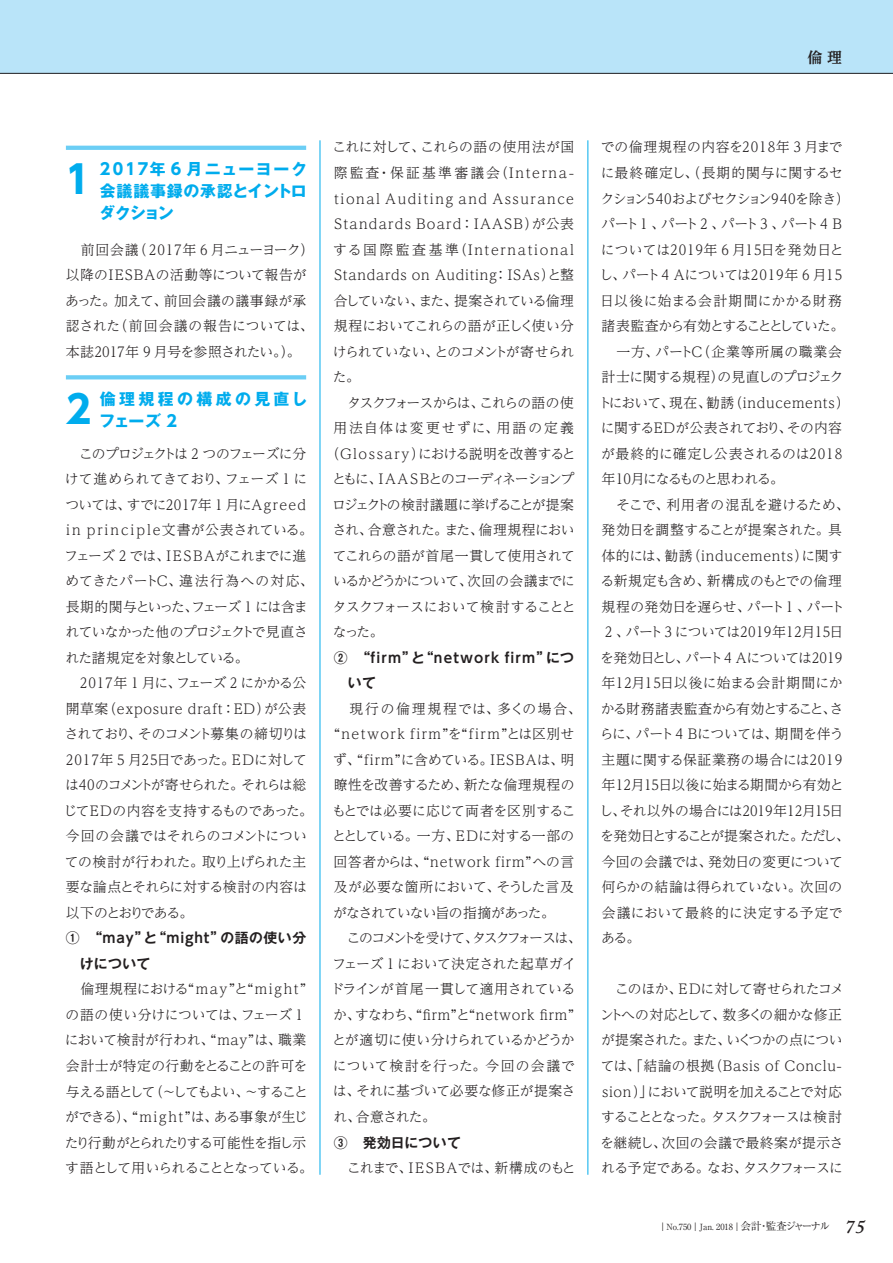
<style>
.page{position:relative;width:893px;height:1263px;background:#fff}
.page>*{position:absolute;margin:0;border:0;box-sizing:border-box;transform-origin:0 0}
.t1{font:700 38.25px "UD Shin Go Pr 6 N";color:#00aced}
.t2{font:700 15.9px/22.4px "Gothic MB101 Pro";letter-spacing:.05em;color:#00aced;text-align:justify}
.t3{font:700 15.9px "Gothic MB101 Pro";letter-spacing:.21em;color:#00aced}
.t4{font:700 14.85px "UD Reimin Pr 6 N";color:#231f20}
.t5{font:300 13.8px/25.5px "UD Reimin Pr 6 N";letter-spacing:-.01em;color:#231f20}
.t6{font:300 13.8px/25.5px "UD Reimin Pr 6 N";letter-spacing:-.035em;color:#231f20}
.t7{font:300 13.8px/25.5px "UD Reimin Pr 6 N";letter-spacing:-.04em;color:#231f20}
.t8{font:300 13.8px "UD Reimin Pr 6 N";letter-spacing:-.03em;color:#231f20}
.t9{font:300 13.8px/25.5px "UD Reimin Pr 6 N";letter-spacing:.025em;color:#231f20}
.t10{font:300 13.8px "UD Reimin Pr 6 N";letter-spacing:.02em;color:#231f20}
.t11{font:300 13.8px "UD Reimin Pr 6 N";letter-spacing:.05em;color:#231f20}
.t12{font:300 13.8px "UD Reimin Pr 6 N";letter-spacing:.015em;color:#231f20}
.t13{font:300 13.8px "UD Reimin Pr 6 N";letter-spacing:-.065em;color:#231f20}
.t14{font:300 13.8px "UD Reimin Pr 6 N";letter-spacing:-.055em;color:#231f20}
.t15{font:700 13.8px/25.5px "Gothic MB101 Pro De";letter-spacing:.03em;color:#231f20}
.t16{font:300 13.8px "UD Reimin Pr 6 N";letter-spacing:.01em;color:#231f20}
.t17{font:300 13.8px "UD Reimin Pr 6 N";letter-spacing:-.08em;color:#231f20}
.t18{font:300 13.8px "UD Reimin Pr 6 N";letter-spacing:.11em;color:#231f20}
.t19{font:300 13.8px "UD Reimin Pr 6 N";letter-spacing:.085em;color:#231f20}
.t20{font:700 13.8px "UD Shin Go Pr 6 N De";letter-spacing:.085em;color:#231f20}
.t21{font:300 13.8px "UD Reimin Pr 6 N";letter-spacing:.12em;color:#231f20}
.t22{font:300 13.8px "UD Reimin Pr 6 N";letter-spacing:-.09em;color:#231f20}
.t23{font:300 13.8px "UD Reimin Pr 6 N";letter-spacing:.155em;color:#231f20}
.t24{font:300 13.8px "UD Reimin Pr 6 N";letter-spacing:-.115em;color:#231f20}
.t25{font:300 13.8px "UD Reimin Pr 6 N";letter-spacing:-.07em;color:#231f20}
.t26{font:300 13.8px "UD Reimin Pr 6 N";letter-spacing:-.1em;color:#231f20}
.t27{font:300 13.8px "UD Reimin Pr 6 N";letter-spacing:.04em;color:#231f20}
.t28{font:300 13.8px "UD Reimin Pr 6 N";letter-spacing:-.085em;color:#231f20}
.t29{font:300 13.8px "UD Reimin Pr 6 N";letter-spacing:-.06em;color:#231f20}
.t30{font:300 13.8px "UD Reimin Pr 6 N";letter-spacing:.06em;color:#231f20}
.t31{font:300 13.8px "UD Reimin Pr 6 N";letter-spacing:.135em;color:#231f20}
.t32{font:8.55px "Ryumin Pr 6 N";color:#231f20}
.s1{font-family:"UD Shin Go Pr 6 N"}
.s2{font-family:"UD Shin Go Pr 6 N De"}
.s3{font-family:"Gothic MB101 Pro De"}
.s4{font-size:10.65px}
.s5{font-family:"Adobe Caslon Pro";font-weight:600;font-style:italic;font-size:19.2px}
</style>
<div class="page">
<div style="left:0;top:0;width:893px;height:73px;background:#b9e4f9"></div>
<hr style="left:0;top:73px;width:893px;height:1px;background:#231f20">
<hr style="left:320px;top:140px;width:1px;height:1035px;background:#00aced">
<hr style="left:588px;top:140px;width:1px;height:1035px;background:#00aced">
<svg style="left:66px;top:146px;width:240px;height:4px"></svg>
<svg style="left:66px;top:375px;width:240px;height:4px"></svg>
<p class="t4" style="left:807px;top:45px;width:36px">倫理</p>
<h1 class="t1" style="left:65px;top:148px;width:27px">1</h1>
<p class="t2" style="left:99px;top:155px;width:210px"><span class="s1">2017</span>年 <span class="s1">6</span> 月ニューヨーク会議議事録の承認とイントロダクション</p>
<p class="t9" style="left:65px;top:236px;width:250px">　前回会議（2017年 6 月ニューヨーク）以降のIESBAの活動等について報告があった。加えて、前回会議の議事録が承認された（前回会議の報告については、本誌2017年 9 月号を参照されたい。）。</p>
<p class="t3" style="left:100px;top:385px;width:209px">倫理規程の構成の見直し</p>
<h1 class="t1" style="left:66px;top:378px;width:27px">2</h1>
<p class="t2" style="left:99px;top:408px;width:79px">フェーズ <span class="s1">2</span></p>
<p class="t5" style="left:63px;top:440px;width:252px">　このプロジェクトは 2 つのフェーズに分けて進められてきており、フェーズ 1 については、すでに2017年 1 月にAgreed in principle文書が公表されている。フェーズ 2 では、IESBAがこれまでに進めてきたパートC、違法行為への対応、長期的関与といった、フェーズ 1 には含まれていなかった他のプロジェクトで見直された諸規定を対象としている。<br>　2017年 1 月に、フェーズ 2 にかかる公開草案（exposure draft：ED）が公表されており、そのコメント募集の締切りは<br>2017年 5 月25日であった。EDに対しては40のコメントが寄せられた。それらは総じてEDの内容を支持するものであった。今回の会議ではそれらのコメントについての検討が行われた。取り上げられた主要な論点とそれらに対する検討の内容は以下のとおりである。</p>
<p class="t15" style="left:80px;top:924px;width:228px;text-indent:-14px">①　“<span class="s2">may</span>”と“<span class="s2">might</span>”の語の使い分けについて</p>
<p class="t6" style="left:65px;top:976px;width:250px">　倫理規程における“may”と“might”の語の使い分けについては、フェーズ 1において検討が行われ、“may”は、職業会計士が特定の行動をとることの許可を与える語として（〜してもよい、〜することができる）、“might”は、ある事象が生じたり行動がとられたりする可能性を指し示す語として用いられることとなっている。</p>
<p class="t5" style="left:332px;top:134px;width:243px">これに対して、これらの語の使用法が国</p>
<p class="t23" style="left:334px;top:161px;width:242px">際監査・保証基準審議会（Interna-</p>
<p class="t18" style="left:334px;top:187px;width:241px">tional Auditing and Assurance</p>
<p class="t19" style="left:334px;top:213px;width:241px">Standards Board：IAASB）が公表</p>
<p class="t21" style="left:333px;top:238px;width:242px">する国際監査基準（International</p>
<p class="t11" style="left:334px;top:264px;width:241px">Standards on Auditing：ISAs）と整</p>
<p class="t25" style="left:334px;top:289px;width:242px">合していない、また、提案されている倫理</p>
<p class="t6" style="left:334px;top:313px;width:242px">規程においてこれらの語が正しく使い分</p>
<p class="t13" style="left:333px;top:340px;width:243px">けられていない、とのコメントが寄せられ</p>
<p class="t5" style="left:333px;top:364px;width:29px">た。</p>
<p class="t26" style="left:334px;top:391px;width:242px">　タスクフォースからは、これらの語の使</p>
<p class="t31" style="left:333px;top:417px;width:242px">用法自体は変更せずに、用語の定義</p>
<p class="t10" style="left:326px;top:442px;width:251px">（Glossary）における説明を改善すると</p>
<p class="t22" style="left:332px;top:468px;width:244px">ともに、IAAS Bとのコーディネーションプ</p>
<p class="t14" style="left:332px;top:493px;width:243px">ロジェクトの検討議題に挙げることが提案</p>
<p class="t14" style="left:332px;top:519px;width:244px">され、合意された。また、倫理規程におい</p>
<p class="t8" style="left:333px;top:544px;width:244px">てこれらの語が首尾一貫して使用されて</p>
<p class="t17" style="left:333px;top:570px;width:243px">いるかどうかについて、次回の会議までに</p>
<p class="t5" style="left:332px;top:593px;width:245px">タスクフォースにおいて検討することと</p>
<p class="t5" style="left:333px;top:619px;width:52px">なった。</p>
<p class="t20" style="left:334px;top:646px;width:242px"><span class="s3">②　“</span>firm<span class="s3">”と“</span>network firm<span class="s3">”につ</span></p>
<p class="t15" style="left:348px;top:668px;width:29px">いて</p>
<p class="t5" style="left:330px;top:695px;width:253px">　現行の倫理規程では、多くの場合、“network firm”を“firm”とは区別せず、“firm”に含めている。IESBAは、明瞭性を改善するため、新たな倫理規程のもとでは必要に応じて両者を区別することとしている。一方、E Dに対する一部の回答者からは、“network firm”への言及が必要な箇所において、そうした言及がなされていない旨の指摘があった。<br>　このコメントを受けて、タスクフォースは、フェーズ 1 において決定された起草ガイドラインが首尾一貫して適用されているか、すなわち、“firm”と“network firm”とが適切に使い分けられているかどうかについて検討を行った。今回の会議では、それに基づいて必要な修正が提案され、合意された。</p>
<p class="t15" style="left:334px;top:1128px;width:129px">③　発効日について</p>
<p class="t10" style="left:334px;top:1156px;width:243px">　これまで、IESBAでは、新構成のもと</p>
<p class="t27" style="left:601px;top:136px;width:243px">での倫理規程の内容を2018年 3 月まで</p>
<p class="t11" style="left:601px;top:161px;width:244px">に最終確定し、（長期的関与に関するセ</p>
<p class="t8" style="left:600px;top:187px;width:251px">クション540およびセクション940を除き）</p>
<p class="t8" style="left:601px;top:213px;width:242px">パート1 、パート2 、パート3 、パート4 B</p>
<p class="t12" style="left:601px;top:238px;width:244px">については2019年 6 月15日を発効日と</p>
<p class="t5" style="left:599px;top:262px;width:244px">し、パート4 Aについては2019年 6 月15</p>
<p class="t10" style="left:600px;top:289px;width:243px">日以後に始まる会計期間にかかる財務</p>
<p class="t28" style="left:602px;top:315px;width:244px">諸表監査から有効とすることとしていた。</p>
<p class="t30" style="left:602px;top:340px;width:242px">　一方、パートC（企業等所属の職業会</p>
<p class="t13" style="left:602px;top:366px;width:243px">計士に関する規程）の見直しのプロジェク</p>
<p class="t11" style="left:598px;top:391px;width:253px">トにおいて、現在、勧誘（inducements）</p>
<p class="t8" style="left:601px;top:417px;width:243px">に関するEDが公表されており、その内容</p>
<p class="t16" style="left:601px;top:442px;width:242px">が最終的に確定し公表されるのは2018</p>
<p class="t17" style="left:602px;top:468px;width:184px">年10月になるものと思われる。</p>
<p class="t16" style="left:602px;top:493px;width:249px">　そこで、利用者の混乱を避けるため、</p>
<p class="t5" style="left:602px;top:517px;width:242px">発効日を調整することが提案された。具</p>
<p class="t11" style="left:602px;top:544px;width:242px">体的には、勧誘（inducements）に関す</p>
<p class="t10" style="left:600px;top:570px;width:243px">る新規定も含め、新構成のもとでの倫理</p>
<p class="t8" style="left:602px;top:595px;width:244px">規程の発効日を遅らせ、パート1 、パート</p>
<p class="t5" style="left:605px;top:619px;width:240px">2 、パート3 については2019年12月15日</p>
<p class="t7" style="left:600px;top:644px;width:243px">を発効日とし、パート 4 Aについては2019</p>
<p class="t12" style="left:602px;top:672px;width:242px">年12月15日以後に始まる会計期間にか</p>
<p class="t29" style="left:601px;top:697px;width:244px">かる財務諸表監査から有効とすること、さ</p>
<p class="t8" style="left:600px;top:723px;width:245px">らに、パート 4 Bについては、期間を伴う</p>
<p class="t9" style="left:602px;top:746px;width:242px">主題に関する保証業務の場合には2019</p>
<p class="t8" style="left:602px;top:774px;width:243px">年12月15日以後に始まる期間から有効と</p>
<p class="t12" style="left:599px;top:799px;width:246px">し、それ以外の場合には2019年12月15日</p>
<p class="t24" style="left:600px;top:825px;width:251px">を発効日とすることが提案された。ただし、</p>
<p class="t5" style="left:602px;top:848px;width:243px">今回の会議では、発効日の変更について</p>
<p class="t6" style="left:602px;top:874px;width:242px">何らかの結論は得られていない。次回の</p>
<p class="t10" style="left:602px;top:901px;width:243px">会議において最終的に決定する予定で</p>
<p class="t5" style="left:601px;top:925px;width:41px">ある。</p>
<p class="t7" style="left:600px;top:976px;width:245px">　このほか、E Dに対して寄せられたコメントへの対応として、数多くの細かな修正が提案された。また、いくつかの点については、「結論の根拠（Basis of Conclu&shy;sion）」において説明を加えることで対応することとなった。タスクフォースは検討を継続し、次回の会議で最終案が提示される予定である。なお、タスクフォースに</p>
<p class="t32" style="left:658px;top:1220px;width:208px">｜No.750｜Jan. 2018｜<span class="s4">会計・監査ジャーナル</span> <span class="s5">75</span></p>
</div>
